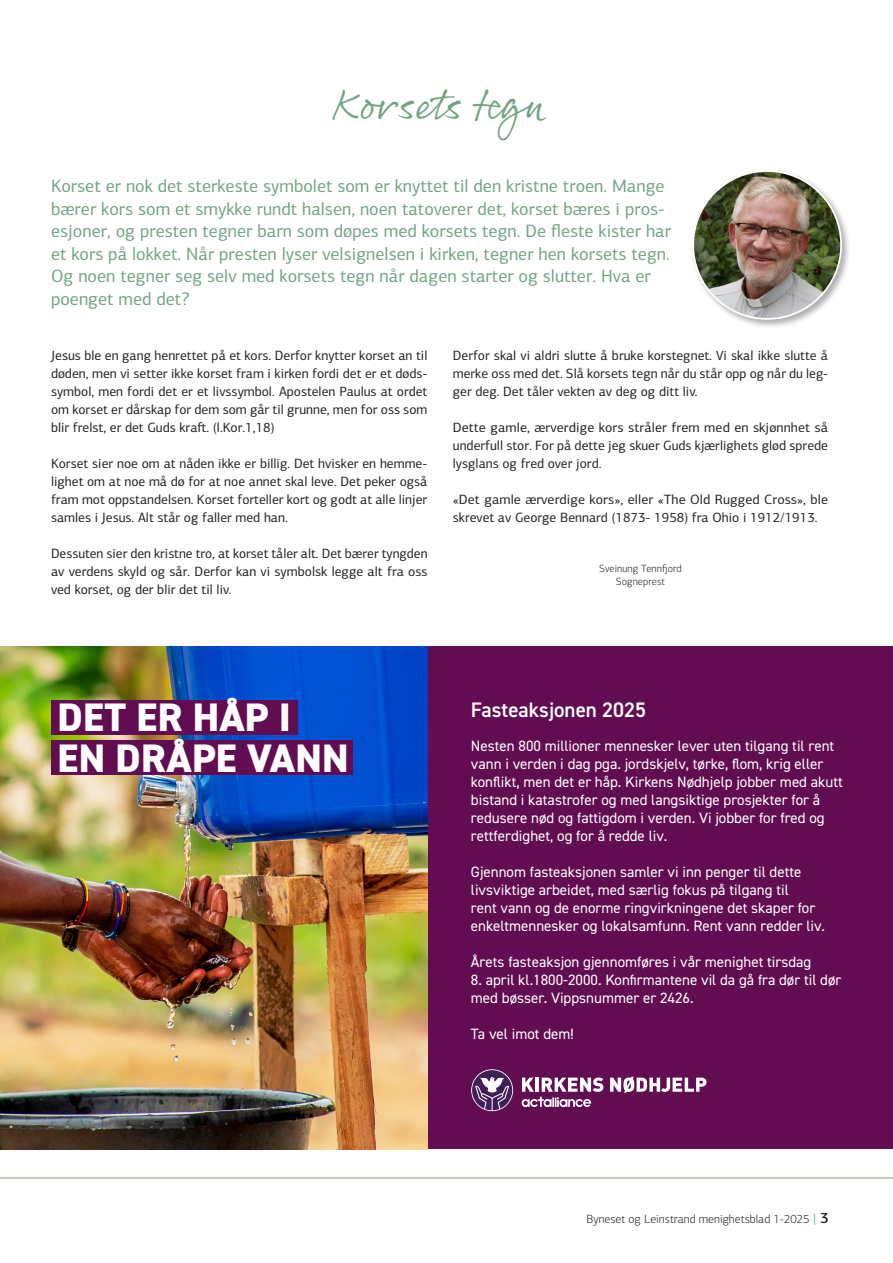
<style>
.page{position:relative;width:893px;height:1263px;background:#fff}
.page>*{position:absolute;margin:0;border:0;box-sizing:border-box;transform-origin:0 0}
.TEMA{font:45px "Rollerscript Smooth";color:#70a481}
.t1{font:800 39.9px "DIN2014";letter-spacing:.01em;color:#fff}
.t2{font:600 21px "DIN2014";color:#fff}
.INGRESS{font:18px/22.5px "PF Centro Sans Pro";color:#70a481}
.t3{font:15px/18px "DIN2014";color:#fff}
.TEKST{font:13.5px/18px "PF Centro Sans Pro";color:#231f20;text-align:justify}
.t4{font:300 12px "PF Centro Sans Pro";color:#231f20}
.SIGN{font:300 10.5px "PF Centro Sans Pro";letter-spacing:.01em;color:#231f20}
.s1{font-weight:400;font-size:13.5px;color:#70a481}
.s2{font-weight:500;font-size:15px}
</style>
<div class="page">
<hr style="left:0;top:1177px;width:893px;height:1px;background:#70a481">
<div style="left:690px;top:168px;width:161px;height:161px;background:#231f20;opacity:.35"></div>
<img style="left:693px;top:171px;width:148px;height:148px;border-radius:74px">
<div style="left:0;top:646px;width:893px;height:503px;background:#620d51"></div>
<img style="left:0;top:646px;width:427px;height:503px">
<svg style="left:610px;top:1077px;width:96px;height:15px"></svg>
<svg style="left:522px;top:1077px;width:81px;height:30px"></svg>
<svg style="left:471px;top:1069px;width:42px;height:42px"></svg>
<svg style="left:472px;top:1070px;width:40px;height:40px;background:#765481"></svg>
<svg style="left:51px;top:700px;width:302px;height:75px"></svg>
<p class="TEMA" style="left:333px;top:76px;width:219px">Korsets tegn</p>
<p class="INGRESS" style="left:51px;top:175px;width:622px">Korset er nok det sterkeste symbolet som er knyttet til den kristne troen. Mange bærer kors som et smykke rundt halsen, noen tatoverer det, korset bæres i pros&shy;esjoner, og presten tegner barn som døpes med korsets tegn. De fleste kister har et kors på lokket. Når presten lyser velsignelsen i kirken, tegner hen korsets tegn.<br>Og noen tegner seg selv med korsets tegn når dagen starter og slutter. Hva er poenget med det?</p>
<p class="TEKST" style="left:51px;top:346px;width:378px">Jesus ble en gang henrettet på et kors. Derfor knytter korset an til døden, men vi setter ikke korset fram i kirken fordi det er et døds&shy;symbol, men fordi det er et livssymbol. Apostelen Paulus at ordet om korset er dårskap for dem som går til grunne, men for oss som blir frelst, er det Guds kraft. (l.Kor.1,18)</p>
<p class="TEKST" style="left:51px;top:454px;width:378px">Korset sier noe om at nåden ikke er billig. Det hvisker en hemme&shy;lighet om at noe må dø for at noe annet skal leve. Det peker også fram mot oppstandelsen. Korset forteller kort og godt at alle linjer samles i Jesus. Alt står og faller med han.</p>
<p class="TEKST" style="left:51px;top:544px;width:378px">Dessuten sier den kristne tro, at korset tåler alt. Det bærer tyngden av verdens skyld og sår. Derfor kan vi symbolsk legge alt fra oss ved korset, og der blir det til liv.</p>
<p class="TEKST" style="left:453px;top:346px;width:377px">Derfor skal vi aldri slutte å bruke korstegnet. Vi skal ikke slutte å merke oss med det. Slå korsets tegn når du står opp og når du leg&shy;ger deg. Det tåler vekten av deg og ditt liv.</p>
<p class="TEKST" style="left:453px;top:418px;width:377px">Dette gamle, ærverdige kors stråler frem med en skjønnhet så underfull stor. For på dette jeg skuer Guds kjærlighets glød sprede lysglans og fred over jord.</p>
<p class="TEKST" style="left:453px;top:490px;width:377px">«Det gamle ærverdige kors», eller «The Old Rugged Cross», ble skrevet av George Bennard (1873- 1958) fra Ohio i 1912/1913.</p>
<p class="SIGN" style="left:599px;top:562px;width:84px">Sveinung Tennfjord</p>
<p class="SIGN" style="left:616px;top:575px;width:51px">Sogneprest</p>
<p class="t1" style="left:58px;top:691px;width:235px">DET ER HÅP I</p>
<p class="t1" style="left:58px;top:731px;width:293px">EN DRÅPE VANN</p>
<p class="t2" style="left:471px;top:695px;width:177px">Fasteaksjonen 2025</p>
<p class="t3" style="left:471px;top:736px;width:373px">Nesten 800 millioner mennesker lever uten tilgang til rent vann i verden i dag pga. jordskjelv, tørke, flom, krig eller konflikt, men det er håp. Kirkens Nødhjelp jobber med akutt bistand i katastrofer og med langsiktige prosjekter for å redusere nød og fattigdom i verden. Vi jobber for fred og rettferdighet, og for å redde liv.</p>
<p class="t3" style="left:471px;top:862px;width:355px">Gjennom fasteaksjonen samler vi inn penger til dette livsviktige arbeidet, med særlig fokus på tilgang til<br>rent vann og de enorme ringvirkningene det skaper for enkeltmennesker og lokalsamfunn. Rent vann redder liv.</p>
<p class="t3" style="left:471px;top:952px;width:342px">Årets fasteaksjon gjennomføres i vår menighet tirsdag</p>
<p class="t3" style="left:471px;top:970px;width:372px">8. april kl.1800-2000. Konfirmantene vil da gå fra dør til dør med bøsser. Vippsnummer er 2426.</p>
<p class="t3" style="left:471px;top:1024px;width:104px">Ta vel imot dem!</p>
<p class="t4" style="left:586px;top:1212px;width:244px">Byneset og Leinstrand menighetsblad 1-2025 <span class="s1">|</span> <span class="s2">3</span></p>
</div>
